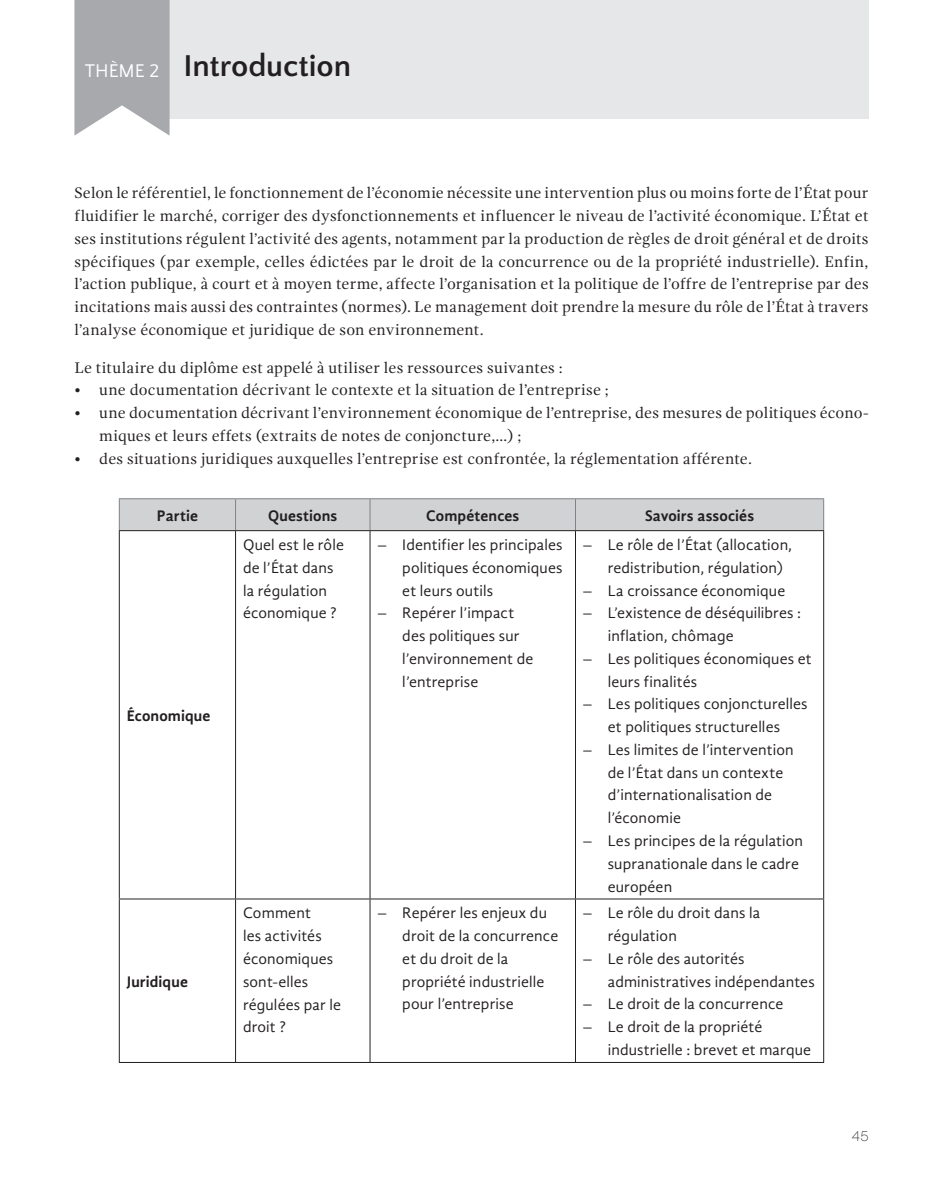
<style>
.page{position:relative;width:943px;height:1191px;background:#fff}
.page>*{position:absolute;margin:0;border:0;box-sizing:border-box;transform-origin:0 0}
.t1{font:700 31.5px "Quattrocento Sans";letter-spacing:-.005em;color:#231f20}
.t2{font:15.75px/22.8px "Gandhi Serif";letter-spacing:.01em;color:#231f20;text-align:justify}
.t3{font:15.75px/22.8px "Gandhi Sans";letter-spacing:.01em;color:#231f20}
.t4{font:700 15.75px "Gandhi Sans";letter-spacing:.01em;color:#231f20}
.t5{font:300 14px "Novecentowide";color:#231f20}
.s1{font-weight:400;font-size:19.25px;color:#fff}
</style>
<div class="page">
<div style="left:169px;top:0;width:700px;height:119px;background:#e6e7e9"></div>
<svg style="left:74px;top:0;width:95px;height:136px;background:#b2b3b6"></svg>
<div style="left:120px;top:499px;width:703px;height:31px;background:#d1d2d4"></div>
<hr style="left:235px;top:499px;width:1px;height:31px;background:#808285">
<hr style="left:369px;top:499px;width:1px;height:31px;background:#808285">
<hr style="left:575px;top:499px;width:1px;height:31px;background:#808285">
<hr style="left:369px;top:531px;width:1px;height:367px;background:#231f20">
<hr style="left:575px;top:531px;width:1px;height:367px;background:#231f20">
<hr style="left:369px;top:899px;width:1px;height:163px;background:#231f20">
<hr style="left:575px;top:899px;width:1px;height:163px;background:#231f20">
<hr style="left:119px;top:898px;width:705px;height:1px;background:#231f20">
<hr style="left:119px;top:1062px;width:705px;height:1px;background:#231f20">
<hr style="left:823px;top:531px;width:1px;height:367px;background:#231f20">
<hr style="left:823px;top:899px;width:1px;height:163px;background:#231f20">
<hr style="left:119px;top:498px;width:116px;height:1px;background:#808285">
<hr style="left:119px;top:499px;width:1px;height:31px;background:#808285">
<hr style="left:235px;top:498px;width:589px;height:1px;background:#808285">
<hr style="left:823px;top:499px;width:1px;height:31px;background:#808285">
<hr style="left:119px;top:530px;width:705px;height:1px;background:#231f20">
<hr style="left:119px;top:531px;width:1px;height:367px;background:#231f20">
<hr style="left:235px;top:531px;width:1px;height:367px;background:#231f20">
<hr style="left:119px;top:899px;width:1px;height:163px;background:#231f20">
<hr style="left:235px;top:899px;width:1px;height:163px;background:#231f20">
<h1 class="t1" style="left:85px;top:53px;width:267px"><span class="s1">THÈME 2</span> Introduction</h1>
<p class="t2" style="left:74px;top:183px;width:795px">Selon le référentiel, le fonctionnement de l’économie nécessite une intervention plus ou moins forte de l’État pour fluidifier le marché, corriger des dysfonctionnements et influencer le niveau de l’activité économique. L’État et ses institutions régulent l’activité des agents, notamment par la production de règles de droit général et de droits spécifiques (par exemple, celles édictées par le droit de la concurrence ou de la propriété industrielle). Enfin, l’action publique, à court et à moyen terme, affecte l’organisation et la politique de l’offre de l’entreprise par des incitations mais aussi des contraintes (normes). Le management doit prendre la mesure du rôle de l’État à travers l’analyse économique et juridique de son environnement.</p>
<p class="t2" style="left:74px;top:357px;width:490px">Le titulaire du diplôme est appelé à utiliser les ressources suivantes :</p>
<p class="t2" style="left:74px;top:380px;width:536px">• une documentation décrivant le contexte et la situation de l’entreprise ;</p>
<p class="t2" style="left:99px;top:403px;width:771px;text-indent:-25px">• une documentation décrivant l’environnement économique de l’entreprise, des mesures de politiques écono&shy;miques et leurs effets (extraits de notes de conjoncture,…) ;</p>
<p class="t2" style="left:74px;top:448px;width:679px">• des situations juridiques auxquelles l’entreprise est confrontée, la réglementation afférente.</p>
<p class="t4" style="left:157px;top:509px;width:43px">Partie</p>
<p class="t4" style="left:268px;top:509px;width:71px">Questions</p>
<p class="t4" style="left:426px;top:509px;width:95px">Compétences</p>
<p class="t4" style="left:645px;top:509px;width:111px">Savoirs associés</p>
<p class="t4" style="left:127px;top:710px;width:85px">Économique</p>
<p class="t4" style="left:127px;top:975px;width:63px">Juridique</p>
<p class="t3" style="left:243px;top:535px;width:102px">Quel est le rôle de l’État dans la régulation économique ?</p>
<p class="t3" style="left:402px;top:535px;width:162px;text-align:justify;text-indent:-25px">– Identifier les principales politiques économiques et leurs outils</p>
<p class="t3" style="left:402px;top:603px;width:133px;text-indent:-25px">– Repérer l’impact des politiques sur l’environnement de l’entreprise</p>
<p class="t3" style="left:607px;top:535px;width:186px;text-indent:-25px">– Le rôle de l’État (allocation, redistribution, régulation)</p>
<p class="t3" style="left:583px;top:580px;width:204px">– La croissance économique</p>
<p class="t3" style="left:607px;top:603px;width:195px;text-indent:-25px">– L’existence de déséquilibres : inflation, chômage</p>
<p class="t3" style="left:607px;top:648px;width:205px;text-indent:-25px">– Les politiques économiques et leurs finalités</p>
<p class="t3" style="left:583px;top:694px;width:226px;text-align:center">– Les politiques conjoncturelles et politiques structurelles</p>
<p class="t3" style="left:607px;top:739px;width:187px;text-indent:-25px">– Les limites de l’intervention de l’État dans un contexte d’internationalisation de l’économie</p>
<p class="t3" style="left:607px;top:830px;width:197px;text-indent:-25px">– Les principes de la régulation supranationale dans le cadre européen</p>
<p class="t3" style="left:243px;top:903px;width:100px">Comment<br>les activités économiques sont-elles régulées par le droit ?</p>
<p class="t3" style="left:402px;top:903px;width:157px;text-indent:-25px">– Repérer les enjeux du droit de la concurrence et du droit de la propriété industrielle pour l’entreprise</p>
<p class="t3" style="left:607px;top:903px;width:154px;text-indent:-25px">– Le rôle du droit dans la régulation</p>
<p class="t3" style="left:607px;top:948px;width:208px;text-indent:-25px">– Le rôle des autorités administratives indépendantes</p>
<p class="t3" style="left:583px;top:994px;width:202px">– Le droit de la concurrence</p>
<p class="t3" style="left:607px;top:1016px;width:205px;text-indent:-25px">– Le droit de la propriété industrielle : brevet et marque</p>
<p class="t5" style="left:851px;top:1128px;width:18px">45</p>
</div>
